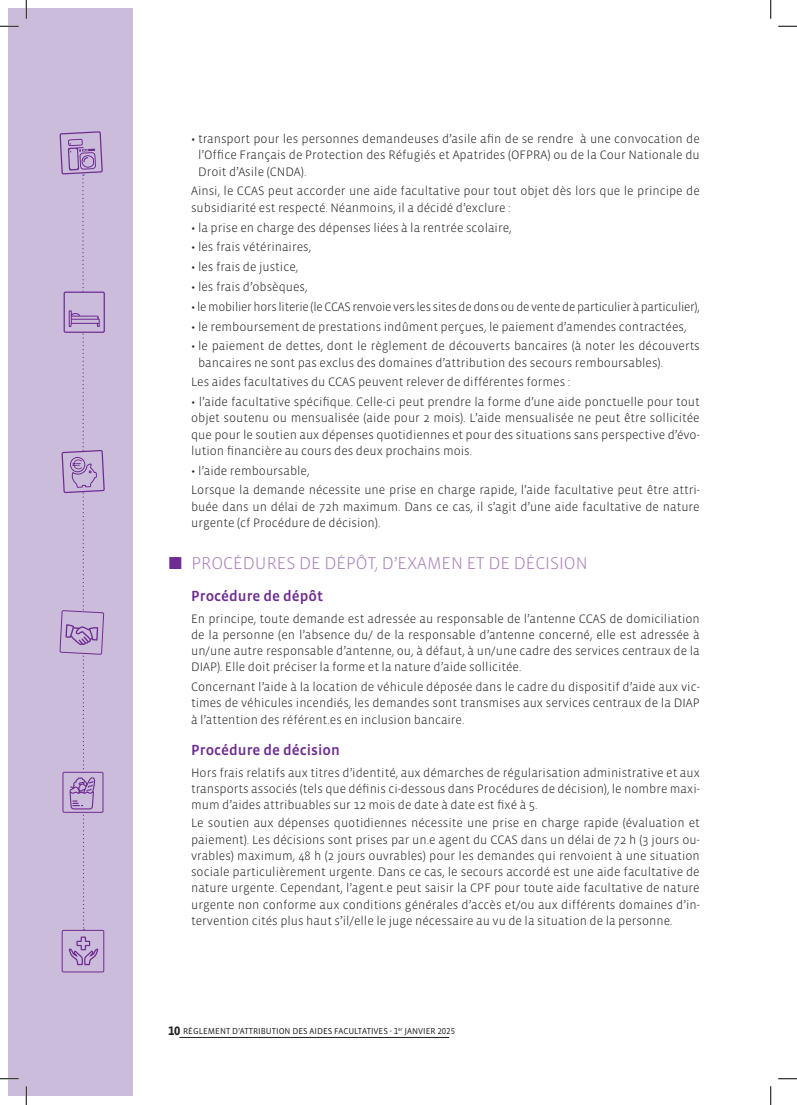
<style>
.page{position:relative;width:797px;height:1105px;background:#fff}
.page>*{position:absolute;margin:0;border:0;box-sizing:border-box;transform-origin:0 0}
.t1{font:300 17.5px "Vista Sans OT";color:#a97fb8}
.t2{font:500 15px "Vista Sans OT";color:#6e2c91}
.t3{font:300 12.5px/16.2px "Vista Sans OT";color:#231f20;text-align:justify}
.t4{font:300 12.5px "Vista Sans OT";letter-spacing:-.02em;color:#231f20}
.t5{font:8.75px "Vista Sans OT";color:#231f20}
.s1{font-family:"Vista Sans Alt";font-weight:700;font-size:12.5px}
</style>
<div class="page">
<hr style="left:179px;top:1037px;width:270px;height:1px;background:#231f20">
<div style="left:9px;top:9px;width:124px;height:1087px;background:#ccbcdb"></div>
<div style="left:62px;top:930px;width:42px;height:42px;border:1px solid #6e2c91"></div>
<svg style="left:68px;top:936px;width:31px;height:30px"></svg>
<svg style="left:59px;top:131px;width:46px;height:799px"></svg>
<svg style="left:0;top:25px;width:19px;height:2px"></svg>
<svg style="left:778px;top:25px;width:19px;height:2px"></svg>
<svg style="left:0;top:1078px;width:19px;height:1px"></svg>
<svg style="left:778px;top:1078px;width:19px;height:1px"></svg>
<svg style="left:25px;top:0;width:2px;height:19px"></svg>
<svg style="left:25px;top:1086px;width:2px;height:19px"></svg>
<svg style="left:770px;top:0;width:1px;height:19px"></svg>
<svg style="left:770px;top:1086px;width:1px;height:19px"></svg>
<p class="t3" style="left:198px;top:131px;width:503px;text-indent:-7px">• transport pour les personnes demandeuses d’asile afin de se rendre à une convocation de l’Office Français de Protection des Réfugiés et Apatrides (OFPRA) ou de la Cour Nationale du Droit d’Asile (CNDA).</p>
<p class="t3" style="left:191px;top:183px;width:510px">Ainsi, le CCAS peut accorder une aide facultative pour tout objet dès lors que le principe de subsidiarité est respecté. Néanmoins, il a décidé d’exclure :</p>
<p class="t3" style="left:191px;top:219px;width:322px">• la prise en charge des dépenses liées à la rentrée scolaire,</p>
<p class="t3" style="left:191px;top:239px;width:121px">• les frais vétérinaires,</p>
<p class="t3" style="left:191px;top:259px;width:109px">• les frais de justice,</p>
<p class="t3" style="left:191px;top:279px;width:118px">• les frais d’obsèques,</p>
<p class="t4" style="left:191px;top:300px;width:510px">• le mobilier hors literie (le CCAS renvoie vers les sites de dons ou de vente de particulier à particulier),</p>
<p class="t3" style="left:191px;top:318px;width:497px">• le remboursement de prestations indûment perçues, le paiement d’amendes contractées,</p>
<p class="t3" style="left:198px;top:338px;width:503px;text-indent:-7px">• le paiement de dettes, dont le règlement de découverts bancaires (à noter les découverts bancaires ne sont pas exclus des domaines d’attribution des secours remboursables).</p>
<p class="t3" style="left:191px;top:374px;width:380px">Les aides facultatives du CCAS peuvent relever de différentes formes :</p>
<p class="t3" style="left:191px;top:394px;width:510px">• l’aide facultative spécifique. Celle-ci peut prendre la forme d’une aide ponctuelle pour tout objet soutenu ou mensualisée (aide pour 2 mois). L’aide mensualisée ne peut être sollicitée que pour le soutien aux dépenses quotidiennes et pour des situations sans perspective d’évo&shy;lution financière au cours des deux prochains mois.</p>
<p class="t3" style="left:191px;top:461px;width:510px;line-height:19.8px">• l’aide remboursable,<br>Lorsque la demande nécessite une prise en charge rapide, l’aide facultative peut être attri-</p>
<p class="t3" style="left:191px;top:499px;width:510px">buée dans un délai de 72h maximum. Dans ce cas, il s’agit d’une aide facultative de nature urgente (cf Procédure de décision).</p>
<h1 class="t1" style="left:191px;top:554px;width:398px">PROCÉDURES DE DÉPÔT, D’EXAMEN ET DE DÉCISION</h1>
<p class="t2" style="left:191px;top:588px;width:133px">Procédure de dépôt</p>
<p class="t3" style="left:191px;top:610px;width:510px">En principe, toute demande est adressée au responsable de l’antenne CCAS de domiciliation de la personne (en l’absence du/ de la responsable d’antenne concerné, elle est adressée à un/une autre responsable d’antenne, ou, à défaut, à un/une cadre des services centraux de la DIAP). Elle doit préciser la forme et la nature d’aide sollicitée.</p>
<p class="t3" style="left:191px;top:679px;width:510px">Concernant l’aide à la location de véhicule déposée dans le cadre du dispositif d’aide aux vic&shy;times de véhicules incendiés, les demandes sont transmises aux services centraux de la DIAP à l’attention des référent.es en inclusion bancaire.</p>
<p class="t2" style="left:191px;top:742px;width:150px">Procédure de décision</p>
<p class="t3" style="left:191px;top:765px;width:510px">Hors frais relatifs aux titres d’identité, aux démarches de régularisation administrative et aux transports associés (tels que définis ci-dessous dans Procédures de décision), le nombre maxi&shy;mum d’aides attribuables sur 12 mois de date à date est fixé à 5.</p>
<p class="t3" style="left:191px;top:815px;width:510px">Le soutien aux dépenses quotidiennes nécessite une prise en charge rapide (évaluation et paiement). Les décisions sont prises par un.e agent du CCAS dans un délai de 72 h (3 jours ou&shy;vrables) maximum, 48 h (2 jours ouvrables) pour les demandes qui renvoient à une situation sociale particulièrement urgente. Dans ce cas, le secours accordé est une aide facultative de nature urgente. Cependant, l’agent.e peut saisir la CPF pour toute aide facultative de nature urgente non conforme aux conditions générales d’accès et/ou aux différents domaines d’in&shy;tervention cités plus haut s’il/elle le juge nécessaire au vu de la situation de la personne.</p>
<p class="t5" style="left:168px;top:1027px;width:288px"><span class="s1">10</span> RÉGLEMENT D’ATTRIBUTION DES AIDES FACULTATIVES - 1<sup>er</sup> JANVIER 2025</p>
</div>
